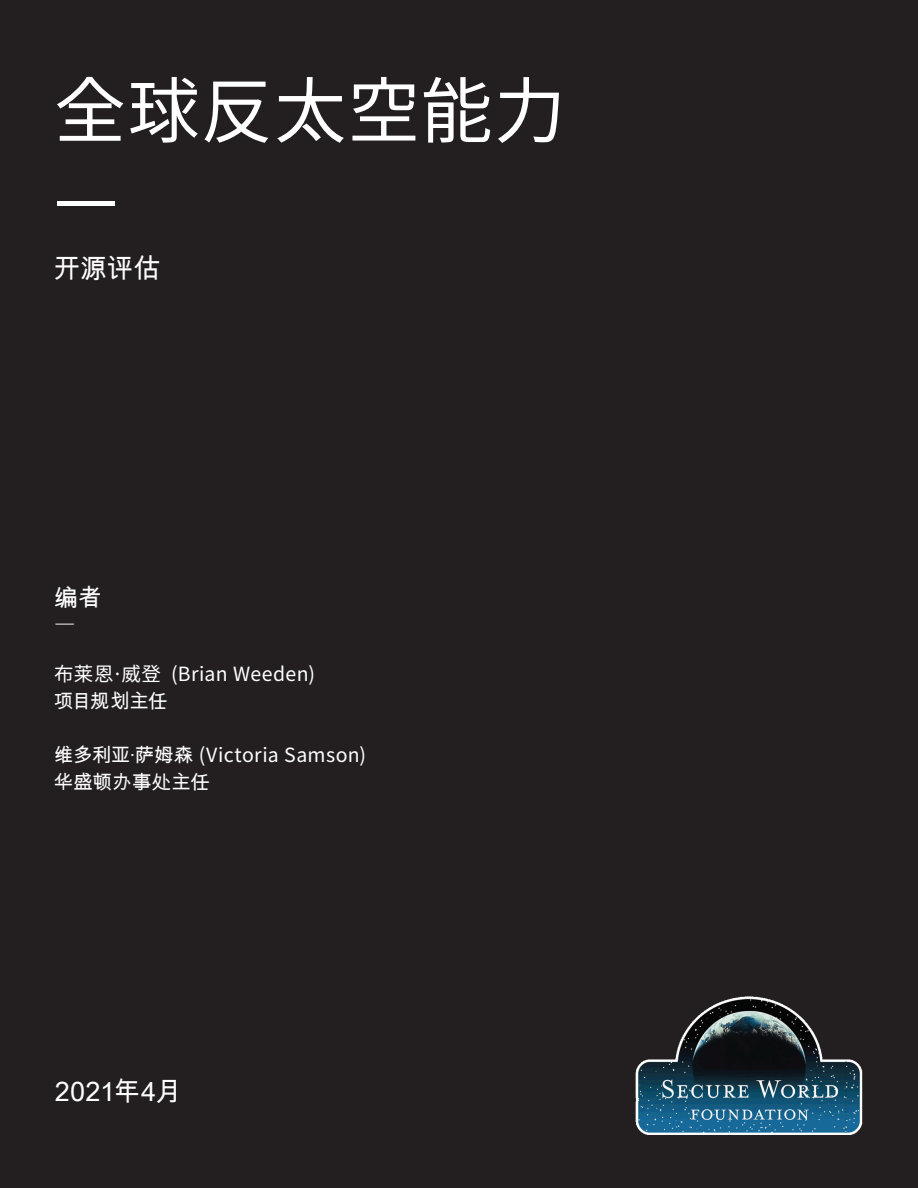
<style>
.page{position:relative;width:918px;height:1188px;background:#231f20}
.page>*{position:absolute;margin:0;border:0;box-sizing:border-box;transform-origin:0 0}
.t1{font:72px/86.4px "Noto Sans JP";letter-spacing:.02em;color:#fff}
.t2{font:27px "Arial Unicode MS";letter-spacing:-.015em;color:#fff}
.t3{font:24px "Arial Unicode MS";color:#fff}
.t4{font:19.5px "Noto Sans JP";letter-spacing:.02em;color:#fff}
.t5{font:19.5px "Arial Unicode MS";letter-spacing:-.01em;color:#fff}
.t6{font:300 19.5px "Akkurat";color:#fff}
.s1{font-family:"Arial Unicode MS"}
</style>
<div class="page">
<img style="left:635px;top:996px;width:228px;height:139px">
<img style="left:845px;top:996px;width:1px;height:80px">
<h1 class="t1" style="left:54px;top:69px;width:513px">全球反太空能力—</h1>
<h2 class="t2" style="left:54px;top:249px;width:108px">开源评估</h2>
<p class="t3" style="left:54px;top:580px;width:49px">编者</p>
<p class="t6" style="left:54px;top:612px;width:23px">—</p>
<p class="t4" style="left:54px;top:663px;width:262px">布莱恩·威登 (Brian Weeden)</p>
<p class="t5" style="left:54px;top:687px;width:115px">项目规划主任</p>
<p class="t4" style="left:54px;top:744px;width:314px"><span class="s1">维多利亚·萨姆森</span> (Victoria Samson)</p>
<p class="t5" style="left:54px;top:768px;width:157px">华盛顿办事处主任</p>
<h2 class="t2" style="left:55px;top:1072px;width:129px">2021年4月</h2>
</div>
